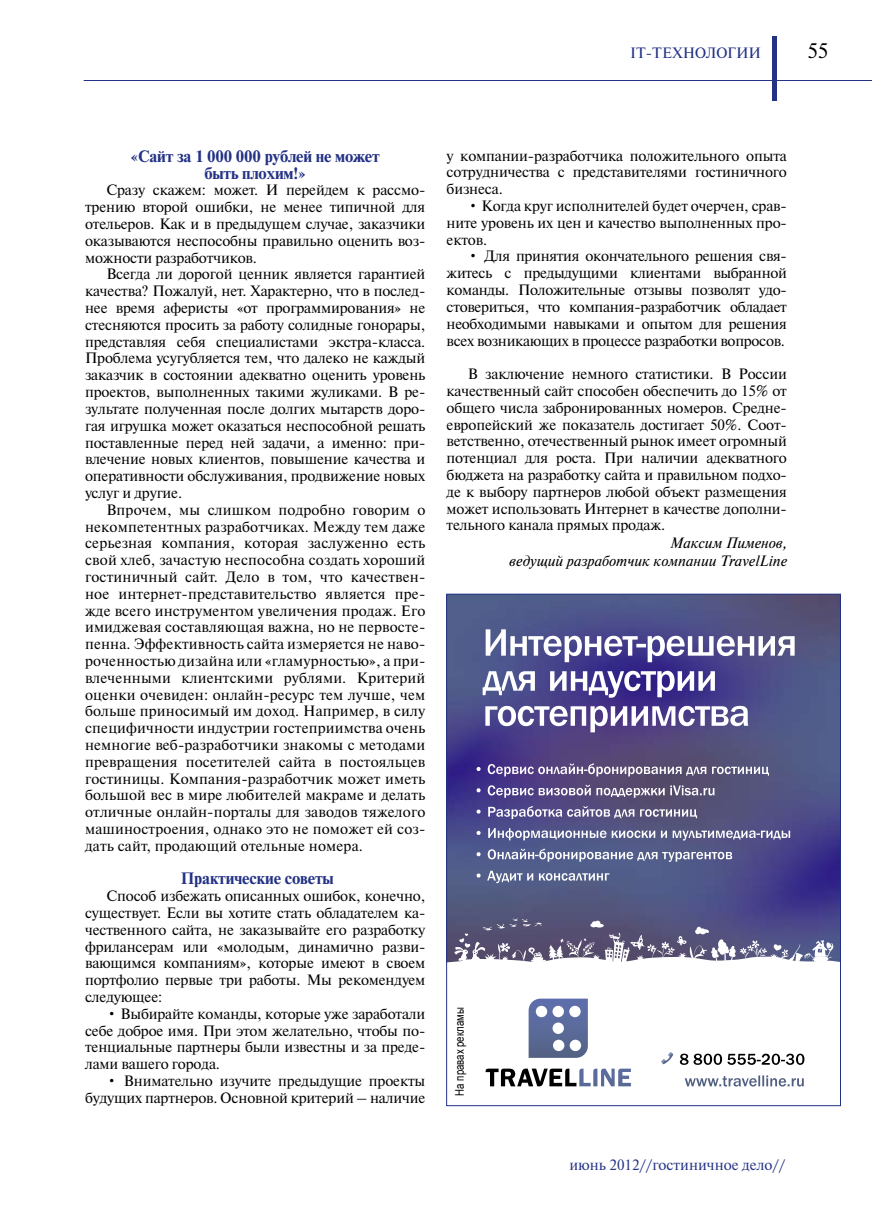
<style>
.page{position:relative;width:872px;height:1212px;background:#fff}
.page>*{position:absolute;margin:0;border:0;box-sizing:border-box;transform-origin:0 0}
.t1{font:21px "Newton C";color:#000}
.t2{font:700 16.5px/16.8px "Newton C";letter-spacing:-.01em;color:#243285;text-align:center}
.t3{font:15px/16.8px "Newton C";letter-spacing:-.01em;color:#000;text-align:justify}
.t4{font:italic 15px/18px "Newton C";color:#000;text-align:right}
.t5{font:15px "Newton C";color:#243285}
.t6{font:12px "Arial";color:#000;scale:.8 1}
</style>
<div class="page">
<hr style="left:84px;top:80px;width:788px;height:1px;background:#243285">
<hr style="left:772px;top:36px;width:4px;height:65px;background:#243285">
<img style="left:448px;top:596px;width:391px;height:322px">
<svg style="left:476px;top:763px;width:293px;height:13px"></svg>
<svg style="left:476px;top:785px;width:314px;height:98px"></svg>
<svg style="left:528px;top:998px;width:60px;height:60px"></svg>
<svg style="left:485px;top:1068px;width:146px;height:18px"></svg>
<svg style="left:482px;top:629px;width:312px;height:103px"></svg>
<svg style="left:680px;top:1053px;width:124px;height:12px"></svg>
<svg style="left:684px;top:1075px;width:119px;height:11px"></svg>
<svg style="left:661px;top:1052px;width:12px;height:12px"></svg>
<svg style="left:448px;top:918px;width:391px;height:45px"></svg>
<p class="t5" style="left:630px;top:45px;width:132px">IT-ТЕХНОЛОГИИ</p>
<h1 class="t1" style="left:807px;top:39px;width:23px">55</h1>
<p class="t2" style="left:130px;top:148px;width:251px">«Сайт за 1 000 000 рублей не может быть плохим!»</p>
<p class="t3" style="left:85px;top:182px;width:342px;text-indent:21px">Сразу скажем: может. И перейдем к рассмо&shy;трению второй ошибки, не менее типичной для отельеров. Как и в предыдущем случае, заказчики оказываются неспособны правильно оценить воз&shy;можности разработчиков.</p>
<p class="t3" style="left:85px;top:266px;width:342px;text-indent:21px">Всегда ли дорогой ценник является гарантией качества? Пожалуй, нет. Характерно, что в послед&shy;нее время аферисты «от программирования» не стесняются просить за работу солидные гонорары, представляя себя специалистами экстра-класса.<br>Проблема усугубляется тем, что далеко не каждый заказчик в состоянии адекватно оценить уровень проектов, выполненных такими жуликами. В ре&shy;зультате полученная после долгих мытарств доро&shy;гая игрушка может оказаться неспособной решать поставленные перед ней задачи, а именно: при&shy;влечение новых клиентов, повышение качества и оперативности обслуживания, продвижение новых услуг и другие.</p>
<p class="t3" style="left:85px;top:501px;width:342px;text-indent:21px">Впрочем, мы слишком подробно говорим о некомпетентных разработчиках. Между тем даже серьезная компания, которая заслуженно есть свой хлеб, зачастую неспособна создать хороший гостиничный сайт. Дело в том, что качествен&shy;ное интернет-представительство является пре&shy;жде всего инструментом увеличения продаж. Его имиджевая составляющая важна, но не первосте&shy;пенна. Эффективность сайта измеряется не наво&shy;роченностью дизайна или «гламурностью», а при&shy;влеченными клиентскими рублями. Критерий оценки очевиден: онлайн-ресурс тем лучше, чем больше приносимый им доход. Например, в силу специфичности индустрии гостеприимства очень немногие веб-разработчики знакомы с методами превращения посетителей сайта в постояльцев гостиницы. Компания-разработчик может иметь большой вес в мире любителей макраме и делать отличные онлайн-порталы для заводов тяжелого машиностроения, однако это не поможет ей соз&shy;дать сайт, продающий отельные номера.</p>
<p class="t2" style="left:181px;top:870px;width:155px">Практические советы</p>
<p class="t3" style="left:85px;top:888px;width:342px;text-indent:21px">Способ избежать описанных ошибок, конечно, существует. Если вы хотите стать обладателем ка&shy;чественного сайта, не заказывайте его разработку фрилансерам или «молодым, динамично разви&shy;вающимся компаниям», которые имеют в своем портфолио первые три работы. Мы рекомендуем следующее:</p>
<p class="t3" style="left:85px;top:1005px;width:342px;text-indent:21px">• Выбирайте команды, которые уже заработали себе доброе имя. При этом желательно, чтобы по&shy;тенциальные партнеры были известны и за преде&shy;лами вашего города.</p>
<p class="t3" style="left:85px;top:1072px;width:342px;text-align:right">• Внимательно изучите предыдущие проекты будущих партнеров. Основной критерий – наличие</p>
<p class="t3" style="left:446px;top:147px;width:342px">у компании-разработчика положительного опыта сотрудничества с представителями гостиничного бизнеса.</p>
<p class="t3" style="left:446px;top:198px;width:342px;text-indent:21px">• Когда круг исполнителей будет очерчен, срав&shy;ните уровень их цен и качество выполненных про&shy;ектов.</p>
<p class="t3" style="left:446px;top:248px;width:342px;text-indent:21px">• Для принятия окончательного решения свя&shy;житесь с предыдущими клиентами выбранной команды. Положительные отзывы позволят удо&shy;стовериться, что компания-разработчик обладает необходимыми навыками и опытом для решения всех возникающих в процессе разработки вопросов.</p>
<p class="t3" style="left:446px;top:366px;width:342px;text-indent:21px">В заключение немного статистики. В России качественный сайт способен обеспечить до 15% от общего числа забронированных номеров. Средне&shy;европейский же показатель достигает 50%. Соот&shy;ветственно, отечественный рынок имеет огромный потенциал для роста. При наличии адекватного бюджета на разработку сайта и правильном подхо&shy;де к выбору партнеров любой объект размещения может использовать Интернет в качестве дополни&shy;тельного канала прямых продаж.</p>
<p class="t4" style="left:509px;top:534px;width:279px">Максим Пименов,<br>ведущий разработчик компании TravelLine</p>
<p class="t6" style="left:452px;top:1095px;width:112px;rotate:-90deg">На правах рекламы</p>
<p class="t5" style="left:569px;top:1157px;width:217px">июнь 2012//гостиничное дело//</p>
</div>
